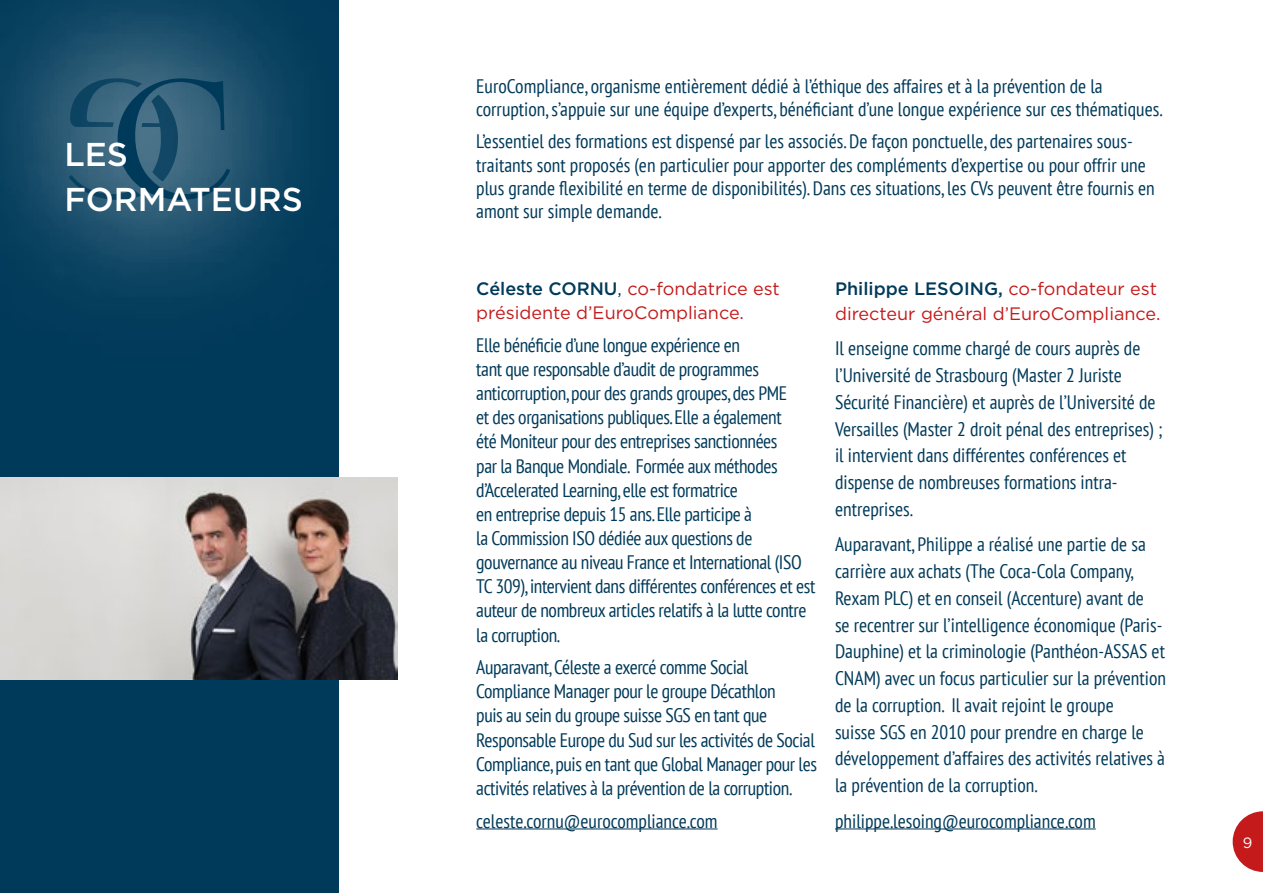
<style>
.page{position:relative;width:1263px;height:893px;background:#fff}
.page>*{position:absolute;margin:0;border:0;box-sizing:border-box;transform-origin:0 0}
.t1{font:500 33px/45px "Gotham";color:#fff}
.t2{font:condensed 19.5px/26.7px "PT Sans";color:#003a5a}
.t3{font:condensed 19.5px/24.2px "PT Sans";letter-spacing:-.02em;color:#003a5a}
.t4{font:18px/24.2px "Gotham";color:#c51a1b}
.t5{font:14.85px "Gotham";color:#fff}
.s1{font-weight:500;color:#003a5a}
.s2{color:#003a5a}
</style>
<div class="page">
<div style="left:0;top:0;width:338px;height:893px;background:#003a5a"></div>
<svg style="left:1233px;top:811px;width:30px;height:61px"></svg>
<div style="left:0;top:0;width:397px;height:390px;background:#fff;opacity:.75"></div>
<div style="left:0;top:0;width:352px;height:325px;background:#fff;opacity:.75"></div>
<svg style="left:69px;top:78px;width:161px;height:122px"></svg>
<hr style="left:476px;top:828px;width:242px;height:1px;background:#003a5a">
<hr style="left:835px;top:828px;width:261px;height:1px;background:#003a5a">
<img style="left:0;top:477px;width:398px;height:202px">
<h1 class="t1" style="left:64px;top:131px;width:240px">LES<br>FORMATEURS</h1>
<p class="t2" style="left:476px;top:74px;width:688px;line-height:23.4px">EuroCompliance, organisme entièrement dédié à l’éthique des affaires et à la prévention de la corruption, s’appuie sur une équipe d’experts, bénéficiant d’une longue expérience sur ces thématiques.</p>
<p class="t2" style="left:476px;top:129px;width:680px;line-height:23.4px">L’essentiel des formations est dispensé par les associés. De façon ponctuelle, des partenaires sous&shy;traitants sont proposés (en particulier pour apporter des compléments d’expertise ou pour offrir une plus grande flexibilité en terme de disponibilités). Dans ces situations, les CVs peuvent être fournis en amont sur simple demande.</p>
<p class="t4" style="left:476px;top:276px;width:305px"><span class="s1">Céleste CORNU</span><span class="s2">,</span> co-fondatrice est présidente d’EuroCompliance.</p>
<p class="t3" style="left:476px;top:332px;width:341px">Elle bénéficie d’une longue expérience en<br>tant que responsable d’audit de programmes anticorruption, pour des grands groupes, des PME<br>et des organisations publiques. Elle a également<br>été Moniteur pour des entreprises sanctionnées<br>par la Banque Mondiale. Formée aux méthodes d’Accelerated Learning, elle est formatrice<br>en entreprise depuis 15 ans. Elle participe à<br>la Commission ISO dédiée aux questions de gouvernance au niveau France et International (ISO TC 309), intervient dans différentes conférences et est auteur de nombreux articles relatifs à la lutte contre la corruption.</p>
<p class="t3" style="left:476px;top:655px;width:342px">Auparavant, Céleste a exercé comme Social Compliance Manager pour le groupe Décathlon<br>puis au sein du groupe suisse SGS en tant que Responsable Europe du Sud sur les activités de Social Compliance, puis en tant que Global Manager pour les activités relatives à la prévention de la corruption.</p>
<p class="t2" style="left:476px;top:807px;width:243px">celeste.cornu@eurocompliance.com</p>
<p class="t4" style="left:835px;top:276px;width:327px;line-height:24.9px"><span class="s1">Philippe LESOING,</span> co-fondateur est directeur général d’EuroCompliance.</p>
<p class="t2" style="left:835px;top:335px;width:329px">Il enseigne comme chargé de cours auprès de l’Université de Strasbourg (Master 2 Juriste Sécurité Financière) et auprès de l’Université de Versailles (Master 2 droit pénal des entreprises) ; il intervient dans différentes conférences et dispense de nombreuses formations intra&shy;entreprises.</p>
<p class="t2" style="left:835px;top:531px;width:333px">Auparavant, Philippe a réalisé une partie de sa carrière aux achats (The Coca-Cola Company, Rexam PLC) et en conseil (Accenture) avant de<br>se recentrer sur l’intelligence économique (Paris-Dauphine) et la criminologie (Panthéon-ASSAS et CNAM) avec un focus particulier sur la prévention de la corruption. Il avait rejoint le groupe<br>suisse SGS en 2010 pour prendre en charge le développement d’affaires des activités relatives à la prévention de la corruption.</p>
<p class="t2" style="left:835px;top:807px;width:262px">philippe.lesoing@eurocompliance.com</p>
<p class="t5" style="left:1243px;top:833px;width:11px">9</p>
</div>
